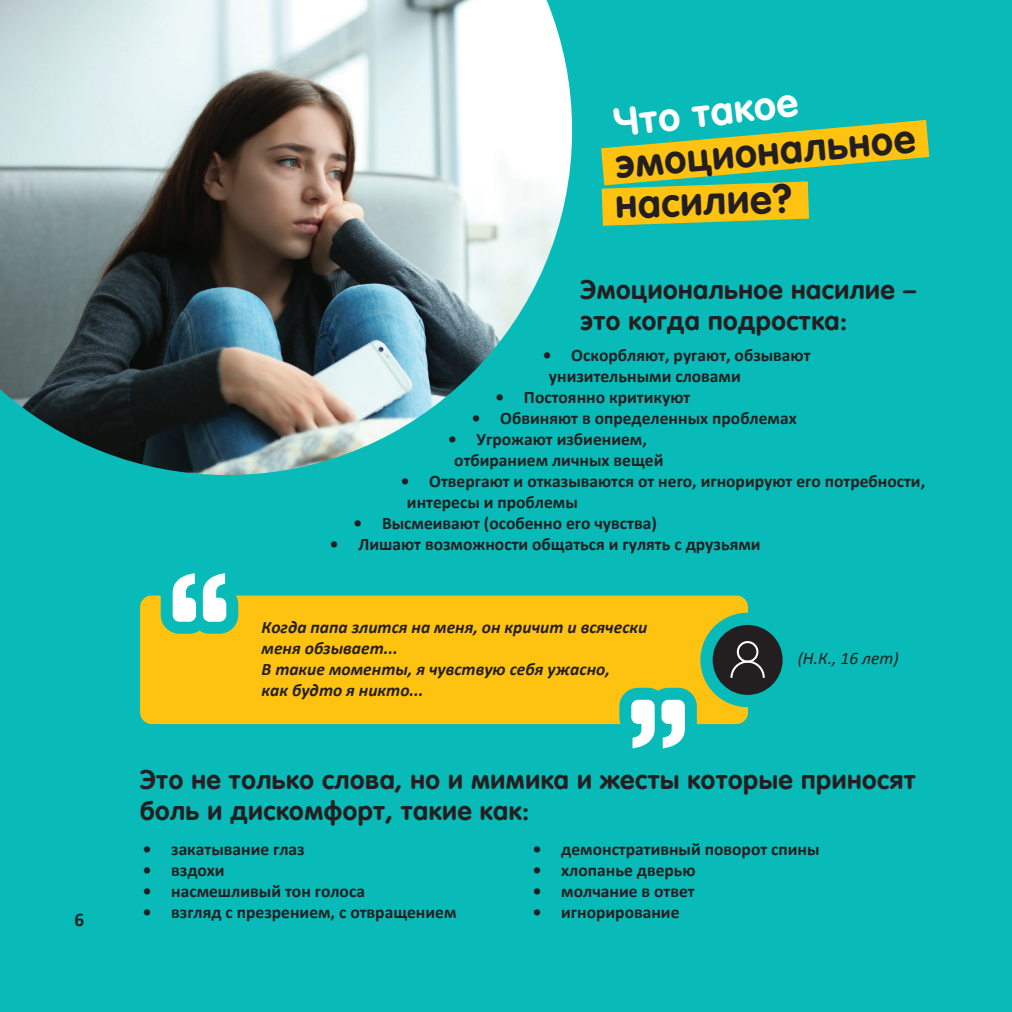
<style>
.page{position:relative;width:1012px;height:1012px;background:#08bab8}
.page>*{position:absolute;margin:0;border:0;box-sizing:border-box;transform-origin:0 0}
.t1{font:700 39.55px "VAG Rounded Next";color:#231f20}
.t2{font:700 39.55px "VAG Rounded Next";color:#fff}
.t3{font:700 26.25px/31.5px "VAG Rounded Next";letter-spacing:.02em;color:#231f20}
.t4{font:700 19.25px "Calibri";color:#231f20}
.t5{font:700 17.5px/21px "Calibri";color:#231f20}
.t6{font:italic 700 17.5px/21px "Calibri";color:#231f20}
.t7{font:italic 17.5px "Calibri";color:#231f20}
</style>
<div class="page">
<img style="left:0;top:0;width:572px;height:475px">
<svg style="left:601px;top:120px;width:328px;height:106px"></svg>
<div style="left:140px;top:596px;width:608px;height:128px;background:#fec210;border-radius:12px"></div>
<svg style="left:161px;top:573px;width:77px;height:61px"></svg>
<svg style="left:619px;top:613px;width:164px;height:136px"></svg>
<p class="t4" style="left:75px;top:906px;width:11px">6</p>
<h1 class="t2" style="left:611px;top:98px;width:187px;rotate:-7deg">Что такое</h1>
<h1 class="t1" style="left:613px;top:139px;width:302px;rotate:-5deg">эмоциональное</h1>
<h1 class="t1" style="left:614px;top:179px;width:178px;rotate:-2deg">насилие?</h1>
<h2 class="t3" style="left:580px;top:274px;width:337px">Эмоциональное насилие – это когда подросткa:</h2>
<p class="t5" style="left:549px;top:344px;width:263px;text-indent:-6px">• Оскорбляют, ругают, обзывают унизительными словами</p>
<p class="t5" style="left:495px;top:386px;width:196px">• Постоянно критикуют</p>
<p class="t5" style="left:472px;top:407px;width:326px">• Обвиняют в определенных проблемах</p>
<p class="t5" style="left:454px;top:428px;width:211px;text-indent:-6px">• Угрожают избиением, отбиранием личных вещей</p>
<p class="t5" style="left:407px;top:470px;width:520px;text-indent:-6px">• Отвергают и отказываются от него, игнорируют его потребности, интересы и проблемы</p>
<p class="t5" style="left:354px;top:512px;width:305px">• Высмеивают (особенно его чувства)</p>
<p class="t5" style="left:330px;top:533px;width:432px">• Лишают возможности общаться и гулять с друзьями</p>
<p class="t6" style="left:262px;top:616px;width:387px">Когда папа злится на меня, он кричит и всячески меня обзывает...<br>В такие моменты, я чувствую себя ужасно,<br>как будто я никто...</p>
<p class="t7" style="left:798px;top:646px;width:102px">(Н.К., 16 лет)</p>
<h2 class="t3" style="left:140px;top:764px;width:777px">Это не только слова, но и мимика и жесты которые приносят боль и дискомфорт, такие как:</h2>
<p class="t5" style="left:143px;top:838px;width:164px">• закатывание глаз</p>
<p class="t5" style="left:143px;top:859px;width:84px">• вздохи</p>
<p class="t5" style="left:143px;top:880px;width:224px">• насмешливый тон голоса</p>
<p class="t5" style="left:143px;top:901px;width:315px">• взгляд с презрением, с отвращением</p>
<p class="t5" style="left:533px;top:838px;width:288px">• демонстративный поворот спины</p>
<p class="t5" style="left:533px;top:859px;width:164px">• хлопанье дверью</p>
<p class="t5" style="left:533px;top:880px;width:163px">• молчание в ответ</p>
<p class="t5" style="left:533px;top:901px;width:148px">• игнорирование</p>
</div>
